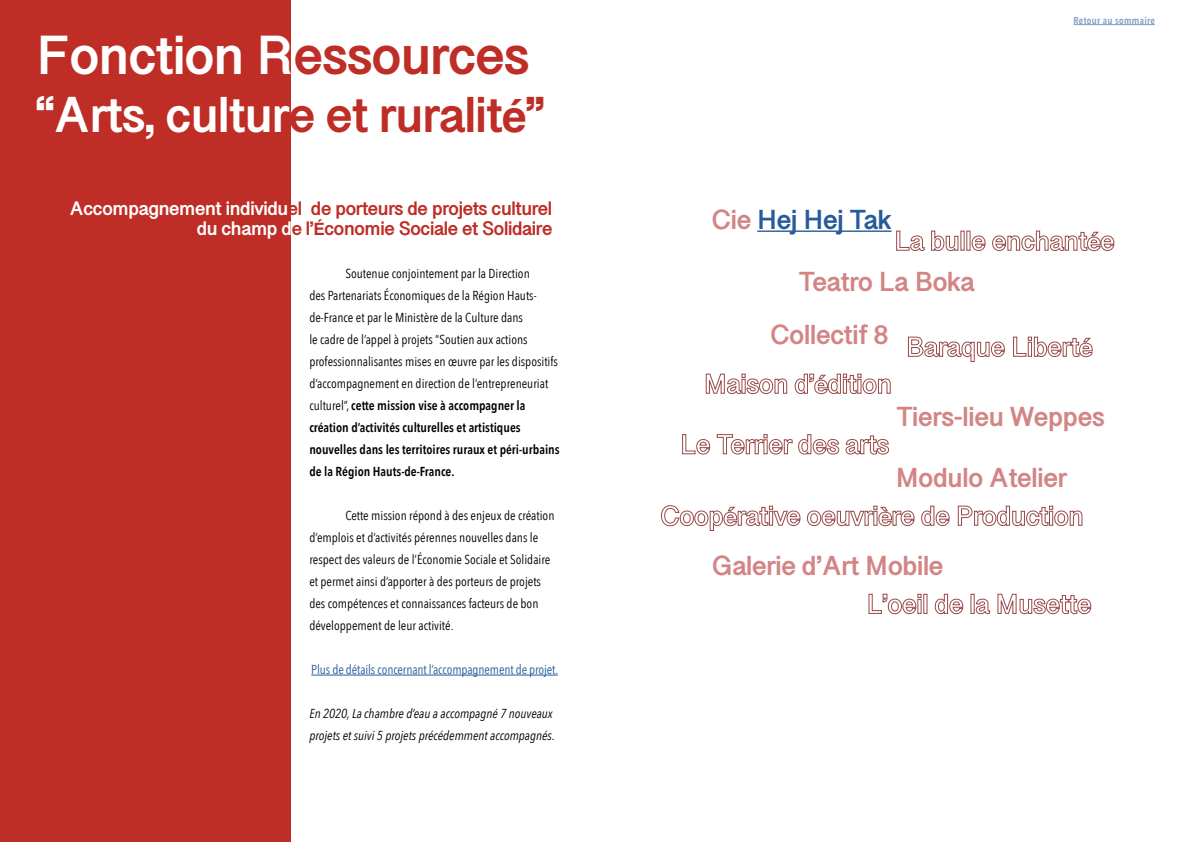
<style>
.page{position:relative;width:1191px;height:842px;background:#fff}
.page>*{position:absolute;margin:0;border:0;box-sizing:border-box;transform-origin:0 0}
.t1{font:700 48px "Oriya Sangam MN";letter-spacing:-.01em;color:#fff}
.t2{font:700 44px "Oriya Sangam MN";letter-spacing:-.01em;color:#fff}
.t3{font:700 24px "Oriya Sangam MN";letter-spacing:-.01em;color:#d38585}
.t4{font:700 24px "Oriya Sangam MN";letter-spacing:-.01em;color:#275b9b}
.t5{font:700 17px/20.4px "Oriya Sangam MN";letter-spacing:-.02em;color:#be2e27;text-align:right}
.t6{font:13px/22px "Avenir Next Condensed";color:#000}
.t7{font:italic 13px/22px "Avenir Next Condensed";color:#000}
.t8{font:13px "Avenir Next Condensed";letter-spacing:-.01em;color:#275b9b}
.t9{font:600 10px "Avenir Next Condensed";letter-spacing:.03em;color:#275b9b}
.s1{color:#be2e27}
.s2{font-family:"Helvetica";color:#be2e27}
.s3{color:#fff}
.s4{font-family:"Helvetica"}
.s5{font-weight:600}
.s6{color:#d38585}
</style>
<div class="page">
<div style="left:0;top:0;width:290px;height:842px;background:#be2e27"></div>
<hr style="left:1073px;top:24px;width:82px;height:1px;background:#275b9b">
<hr style="left:311px;top:675px;width:247px;height:1px;background:#275b9b">
<svg style="left:896px;top:230px;width:63px;height:21px"></svg>
<div style="left:966px;top:231px;width:4px;height:20px;border:1px solid #974947"></div>
<svg style="left:971px;top:230px;width:144px;height:22px"></svg>
<hr style="left:757px;top:230px;width:134px;height:2px;background:#275b9b">
<svg style="left:907px;top:336px;width:98px;height:26px"></svg>
<svg style="left:1013px;top:336px;width:80px;height:22px"></svg>
<svg style="left:705px;top:373px;width:82px;height:21px"></svg>
<svg style="left:794px;top:373px;width:97px;height:22px"></svg>
<svg style="left:682px;top:434px;width:28px;height:21px"></svg>
<svg style="left:716px;top:434px;width:173px;height:21px"></svg>
<svg style="left:661px;top:505px;width:289px;height:26px"></svg>
<svg style="left:957px;top:505px;width:126px;height:21px"></svg>
<svg style="left:868px;top:593px;width:54px;height:22px"></svg>
<div style="left:923px;top:594px;width:4px;height:20px;border:1px solid #974947"></div>
<svg style="left:934px;top:593px;width:29px;height:22px"></svg>
<svg style="left:975px;top:598px;width:16px;height:17px"></svg>
<svg style="left:997px;top:593px;width:94px;height:22px"></svg>
<h1 class="t1" style="left:36px;top:22px;width:495px">Fonction R<span class="s1">essources</span></h1>
<h2 class="t2" style="left:36px;top:84px;width:510px">“Arts, cultur<span class="s1">e et ruralit</span><span class="s2">é</span><span class="s1">”</span></h2>
<h3 class="t5" style="left:69px;top:199px;width:484px"><span class="s3">Accompagnement individu</span>el de porteurs de projets culturel <span class="s3">du champ d</span>e l’<span class="s4">É</span>conomie Sociale et Solidaire</h3>
<p class="t6" style="left:309px;top:262px;width:252px;text-indent:36px">Soutenue conjointement par la Direction<br>des Partenariats Économiques de la Région Hauts&shy;de-France et par le Ministère de la Culture dans<br>le cadre de l’appel à projets “Soutien aux actions professionnalisantes mises en œuvre par les dispositifs d’accompagnement en direction de l’entrepreneuriat culturel”, <span class="s5">cette mission vise à accompagner la création d’activités culturelles et artistiques nouvelles dans les territoires ruraux et péri-urbains de la Région Hauts-de-France.</span></p>
<p class="t6" style="left:309px;top:504px;width:247px;text-indent:36px">Cette mission répond à des enjeux de création d’emplois et d’activités pérennes nouvelles dans le respect des valeurs de l’Économie Sociale et Solidaire et permet ainsi d’apporter à des porteurs de projets des compétences et connaissances facteurs de bon développement de leur activité.</p>
<p class="t8" style="left:311px;top:658px;width:248px">Plus de détails concernant l’accompagnement de projet.</p>
<p class="t7" style="left:309px;top:702px;width:247px">En 2020, La chambre d’eau a accompagné 7 nouveaux projets et suivi 5 projets précédemment accompagnés.</p>
<h3 class="t4" style="left:711px;top:203px;width:182px"><span class="s6">Cie</span> Hej Hej Tak</h3>
<h3 class="t3" style="left:798px;top:265px;width:178px">Teatro La Boka</h3>
<h3 class="t3" style="left:770px;top:318px;width:120px">Collectif 8</h3>
<p class="t9" style="left:1073px;top:12px;width:83px">Retour au sommaire</p>
<h3 class="t3" style="left:895px;top:400px;width:211px">Tiers-lieu Weppes</h3>
<h3 class="t3" style="left:895px;top:461px;width:173px">Modulo Atelier</h3>
<h3 class="t3" style="left:711px;top:549px;width:234px">Galerie d’Art Mobile</h3>
</div>
